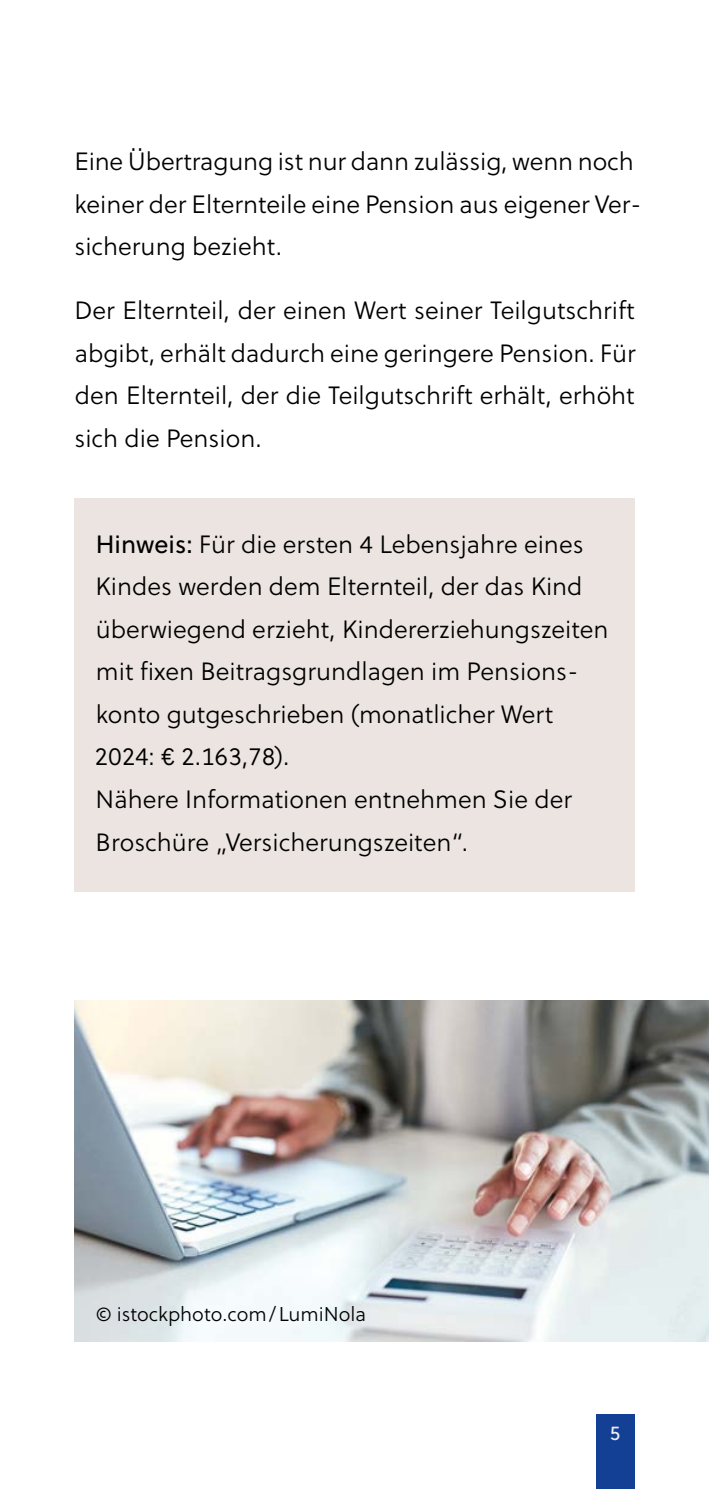
<style>
.page{position:relative;width:709px;height:1489px;background:#fff}
.page>*{position:absolute;margin:0;border:0;box-sizing:border-box;transform-origin:0 0}
.Infoboxen_P_-_Infobox_ohne_Überschirft{font:300 25px/42.5px "Soleil";color:#000}
.Texte_P_-_Fließtext{font:300 25px/42.5px "Soleil";color:#000}
.t1{font:300 20px "Soleil";color:#000}
.t2{font:20px "Soleil";color:#ededf8}
.s1{font-weight:400}
</style>
<div class="page">
<div style="left:595px;top:1414px;width:39px;height:74px;background:#134094"></div>
<div style="left:74px;top:498px;width:560px;height:394px;background:#ebe4e0"></div>
<img style="left:74px;top:1000px;width:635px;height:341px">
<p class="Texte_P_-_Fließtext" style="left:74px;top:141px;width:569px">Eine Übertragung ist nur dann zulässig, wenn noch keiner der Elternteile eine Pension aus eigener Ver&shy;sicherung bezieht.</p>
<p class="Texte_P_-_Fließtext" style="left:74px;top:290px;width:563px;text-align:justify">Der Elternteil, der einen Wert seiner Teilgutschrift abgibt, erhält dadurch eine geringere Pension. Für den Elternteil, der die Teilgutschrift erhält, erhöht sich die Pension.</p>
<p class="Infoboxen_P_-_Infobox_ohne_Überschirft" style="left:94px;top:524px;width:515px"><span class="s1">Hinweis:</span> Für die ersten 4 Lebensjahre eines Kindes werden dem Elternteil, der das Kind überwiegend erzieht, Kindererziehungszeiten mit fixen Beitragsgrundlagen im Pensions&shy;konto gutgeschrieben (monatlicher Wert 2024: € 2.163,78).<br>Nähere Informationen entnehmen Sie der Broschüre „Versicherungszeiten“.</p>
<p class="t1" style="left:96px;top:1301px;width:272px">© istockphoto.com / LumiNola</p>
<p class="t2" style="left:610px;top:1418px;width:11px">5</p>
</div>
